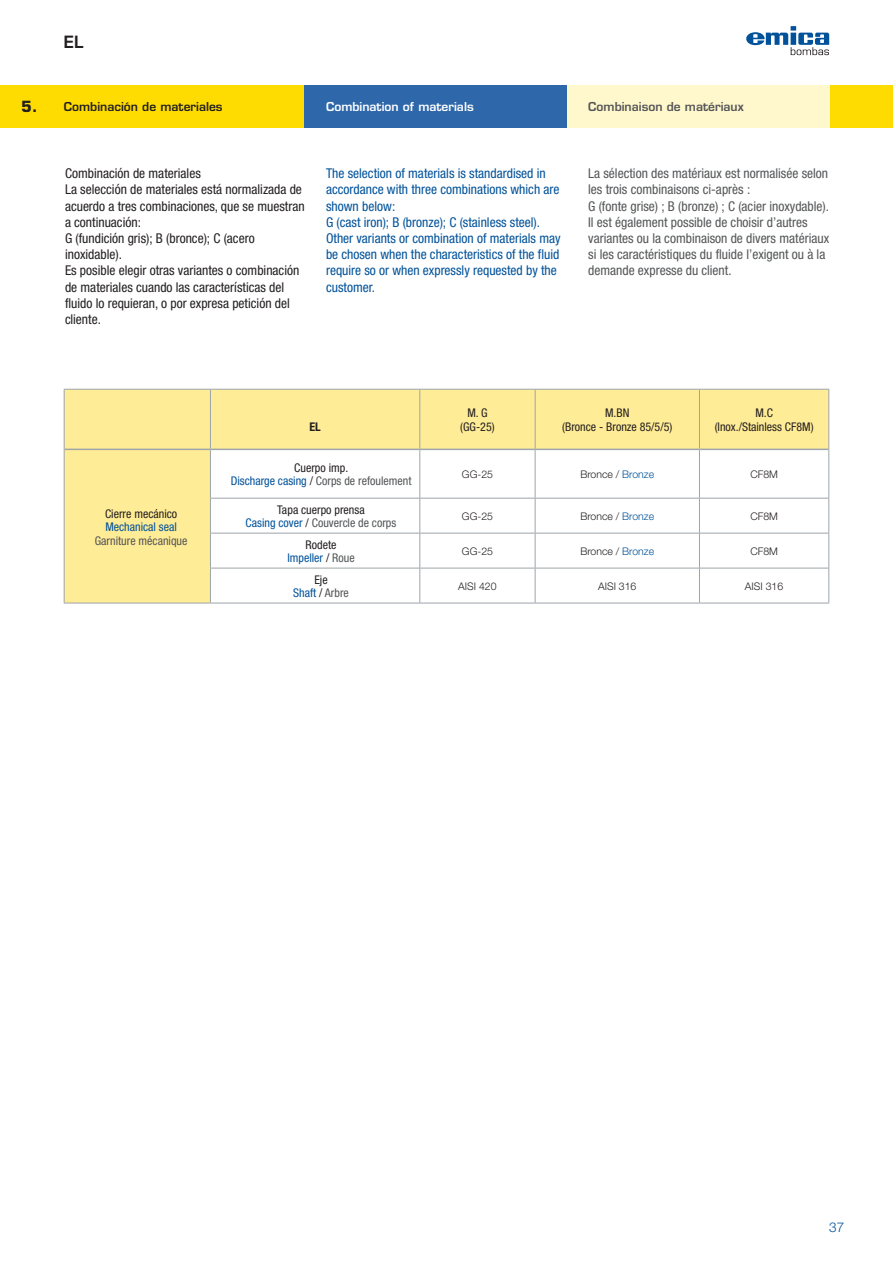
<style>
.page{position:relative;width:893px;height:1263px;background:#fff}
.page>*{position:absolute;margin:0;border:0;box-sizing:border-box;transform-origin:0 0}
.t1{font:600 16.5px "Eurostile LT Std";color:#231f20}
.Título_ES{font:700 15px "Eurostile LT Std";color:#231f20}
.t2{font:condensed 13.5px/16.2px "Helvetica Neue";color:#231f20}
.Párrafo_FR{font:condensed 13.5px/16.2px "Helvetica Neue";color:#545557}
.Párrafo_EN{font:condensed 13.5px/16.2px "Helvetica Neue";color:#01529a}
.t3{font:300 13.5px "Helvetica Neue";color:#01529a}
.t4{font:condensed 12px/13.5px "Helvetica Neue";color:#231f20;text-align:center}
.t5{font:condensed 12px/13.5px "Helvetica Neue";color:#545557;text-align:center}
.t6{font:condensed 12px "Helvetica Neue";color:#01529a}
.Título_ES-2{font:600 12px "Eurostile LT Std";color:#231f20}
.Título_EN{font:600 12px "Eurostile LT Std";color:#fff}
.Título_FR{font:600 12px "Eurostile LT Std";color:#545557}
.t7{font:700 condensed 12px "Helvetica Neue";color:#231f20}
.t8{font:300 10.5px "Helvetica Neue";color:#231f20}
.s1{color:#231f20}
.s2{color:#01529a}
.s3{color:#545557}
</style>
<div class="page">
<div style="left:0;top:85px;width:893px;height:43px;background:#ffdc01"></div>
<svg style="left:746px;top:26px;width:83px;height:29px"></svg>
<div style="left:305px;top:85px;width:262px;height:43px;background:#2e68aa"></div>
<div style="left:567px;top:85px;width:262px;height:43px;background:#fff8cc"></div>
<div style="left:65px;top:390px;width:763px;height:59px;background:#ffec96"></div>
<div style="left:64px;top:449px;width:146px;height:154px;background:#ffec96"></div>
<hr style="left:64px;top:449px;width:1px;height:49px;background:#9da5ab">
<hr style="left:64px;top:498px;width:1px;height:35px;background:#9da5ab">
<hr style="left:64px;top:533px;width:1px;height:35px;background:#9da5ab">
<hr style="left:64px;top:568px;width:1px;height:35px;background:#9da5ab">
<hr style="left:419px;top:450px;width:1px;height:48px;background:#9da5ab">
<hr style="left:419px;top:498px;width:1px;height:35px;background:#9da5ab">
<hr style="left:419px;top:533px;width:1px;height:35px;background:#9da5ab">
<hr style="left:419px;top:568px;width:1px;height:35px;background:#9da5ab">
<hr style="left:535px;top:450px;width:1px;height:48px;background:#9da5ab">
<hr style="left:699px;top:450px;width:1px;height:48px;background:#9da5ab">
<hr style="left:535px;top:498px;width:1px;height:35px;background:#9da5ab">
<hr style="left:699px;top:498px;width:1px;height:35px;background:#9da5ab">
<hr style="left:535px;top:533px;width:1px;height:35px;background:#9da5ab">
<hr style="left:699px;top:533px;width:1px;height:35px;background:#9da5ab">
<hr style="left:535px;top:568px;width:1px;height:35px;background:#9da5ab">
<hr style="left:699px;top:568px;width:1px;height:35px;background:#9da5ab">
<hr style="left:210px;top:450px;width:1px;height:48px;background:#9da5ab">
<hr style="left:828px;top:449px;width:1px;height:49px;background:#9da5ab">
<hr style="left:210px;top:498px;width:210px;height:1px;background:#9da5ab">
<hr style="left:210px;top:498px;width:1px;height:35px;background:#9da5ab">
<hr style="left:420px;top:498px;width:115px;height:1px;background:#9da5ab">
<hr style="left:535px;top:498px;width:164px;height:1px;background:#9da5ab">
<hr style="left:699px;top:498px;width:130px;height:1px;background:#9da5ab">
<hr style="left:828px;top:498px;width:1px;height:35px;background:#9da5ab">
<hr style="left:210px;top:533px;width:210px;height:1px;background:#9da5ab">
<hr style="left:210px;top:533px;width:1px;height:35px;background:#9da5ab">
<hr style="left:420px;top:533px;width:115px;height:1px;background:#9da5ab">
<hr style="left:535px;top:533px;width:164px;height:1px;background:#9da5ab">
<hr style="left:699px;top:533px;width:130px;height:1px;background:#9da5ab">
<hr style="left:828px;top:533px;width:1px;height:35px;background:#9da5ab">
<hr style="left:210px;top:568px;width:210px;height:1px;background:#9da5ab">
<hr style="left:210px;top:568px;width:1px;height:35px;background:#9da5ab">
<hr style="left:420px;top:568px;width:115px;height:1px;background:#9da5ab">
<hr style="left:535px;top:568px;width:164px;height:1px;background:#9da5ab">
<hr style="left:699px;top:568px;width:130px;height:1px;background:#9da5ab">
<hr style="left:828px;top:568px;width:1px;height:35px;background:#9da5ab">
<hr style="left:210px;top:603px;width:210px;height:1px;background:#9da5ab">
<hr style="left:420px;top:603px;width:115px;height:1px;background:#9da5ab">
<hr style="left:535px;top:603px;width:164px;height:1px;background:#9da5ab">
<hr style="left:699px;top:603px;width:130px;height:1px;background:#9da5ab">
<hr style="left:64px;top:389px;width:146px;height:1px;background:#9da5ab">
<hr style="left:64px;top:390px;width:1px;height:59px;background:#9da5ab">
<hr style="left:420px;top:389px;width:115px;height:1px;background:#9da5ab">
<hr style="left:699px;top:389px;width:130px;height:1px;background:#9da5ab">
<hr style="left:828px;top:390px;width:1px;height:59px;background:#9da5ab">
<hr style="left:210px;top:389px;width:210px;height:1px;background:#9da5ab">
<hr style="left:210px;top:390px;width:1px;height:59px;background:#9da5ab">
<hr style="left:419px;top:390px;width:1px;height:59px;background:#9da5ab">
<hr style="left:535px;top:389px;width:164px;height:1px;background:#9da5ab">
<hr style="left:535px;top:390px;width:1px;height:59px;background:#9da5ab">
<hr style="left:699px;top:390px;width:1px;height:59px;background:#9da5ab">
<hr style="left:65px;top:449px;width:145px;height:1px;background:#9da5ab">
<hr style="left:210px;top:449px;width:210px;height:1px;background:#9da5ab">
<hr style="left:420px;top:449px;width:115px;height:1px;background:#9da5ab">
<hr style="left:535px;top:449px;width:164px;height:1px;background:#9da5ab">
<hr style="left:699px;top:449px;width:129px;height:1px;background:#9da5ab">
<hr style="left:64px;top:603px;width:146px;height:1px;background:#9da5ab">
<p class="t1" style="left:64px;top:31px;width:21px">EL</p>
<p class="Título_ES" style="left:21px;top:97px;width:18px">5.</p>
<p class="Título_ES-2" style="left:64px;top:99px;width:160px">Combinación de materiales</p>
<p class="Título_EN" style="left:326px;top:99px;width:149px">Combination of materials</p>
<p class="Título_FR" style="left:588px;top:99px;width:157px">Combinaison de matériaux</p>
<p class="t2" style="left:65px;top:165px;width:137px">Combinación de materiales</p>
<p class="t2" style="left:65px;top:181px;width:241px">La selección de materiales está normalizada de acuerdo a tres combinaciones, que se muestran a continuación:<br>G (fundición gris); B (bronce); C (acero inoxidable).</p>
<p class="t2" style="left:65px;top:262px;width:236px">Es posible elegir otras variantes o combinación de materiales cuando las características del fluido lo requieran, o por expresa petición del cliente.</p>
<p class="Párrafo_EN" style="left:326px;top:165px;width:235px">The selection of materials is standardised in accordance with three combinations which are shown below:</p>
<p class="Párrafo_EN" style="left:326px;top:214px;width:216px">G (cast iron); B (bronze); C (stainless steel).</p>
<p class="Párrafo_EN" style="left:326px;top:230px;width:236px">Other variants or combination of materials may be chosen when the characteristics of the fluid require so or when expressly requested by the customer.</p>
<p class="Párrafo_FR" style="left:588px;top:165px;width:241px">La sélection des matériaux est normalisée selon les trois combinaisons ci-après :</p>
<p class="Párrafo_FR" style="left:588px;top:198px;width:242px">G (fonte grise) ; B (bronze) ; C (acier inoxydable).</p>
<p class="Párrafo_FR" style="left:588px;top:214px;width:242px">Il est également possible de choisir d’autres variantes ou la combinaison de divers matériaux si les caractéristiques du fluide l’exigent ou à la demande expresse du client.</p>
<p class="t5" style="left:95px;top:506px;width:94px"><span class="s1">Cierre mecánico<br></span><span class="s2">Mechanical seal<br></span>Garniture mécanique</p>
<p class="t7" style="left:309px;top:420px;width:13px">EL</p>
<p class="t4" style="left:467px;top:406px;width:22px">M. G</p>
<p class="t4" style="left:460px;top:420px;width:36px">(GG-25)</p>
<p class="t4" style="left:605px;top:406px;width:26px">M.BN</p>
<p class="t4" style="left:562px;top:420px;width:112px">(Bronce - Bronze 85/5/5)</p>
<p class="t4" style="left:755px;top:406px;width:19px">M.C</p>
<p class="t4" style="left:715px;top:420px;width:100px">(Inox./Stainless CF8M)</p>
<p class="t5" style="left:231px;top:461px;width:182px"><span class="s1">Cuerpo imp.<br></span><span class="s2">Discharge casing</span> <span class="s1">/</span> Corps de refoulement</p>
<p class="t8" style="left:462px;top:468px;width:33px">GG-25</p>
<p class="t8" style="left:580px;top:468px;width:75px">Bronce / <span class="s2">Bronze</span></p>
<p class="t8" style="left:750px;top:468px;width:29px">CF8M</p>
<p class="t4" style="left:246px;top:502px;width:152px">Tapa cuerpo prensa<br><span class="s2">Casing cover</span> / <span class="s3">Couvercle de corps</span></p>
<p class="t8" style="left:462px;top:510px;width:33px">GG-25</p>
<p class="t8" style="left:580px;top:510px;width:75px">Bronce / <span class="s2">Bronze</span></p>
<p class="t8" style="left:750px;top:510px;width:29px">CF8M</p>
<p class="t4" style="left:306px;top:537px;width:32px">Rodete</p>
<p class="t6" style="left:287px;top:551px;width:69px">Impeller <span class="s1">/</span> <span class="s3">Roue</span></p>
<p class="t8" style="left:462px;top:545px;width:33px">GG-25</p>
<p class="t8" style="left:580px;top:545px;width:75px">Bronce / <span class="s2">Bronze</span></p>
<p class="t8" style="left:750px;top:545px;width:29px">CF8M</p>
<p class="t4" style="left:314px;top:572px;width:15px">Eje</p>
<p class="t6" style="left:293px;top:586px;width:57px">Shaft <span class="s1">/</span> <span class="s3">Arbre</span></p>
<p class="t8" style="left:458px;top:579px;width:40px">AISI 420</p>
<p class="t8" style="left:598px;top:579px;width:40px">AISI 316</p>
<p class="t8" style="left:745px;top:579px;width:40px">AISI 316</p>
<p class="t3" style="left:829px;top:1218px;width:17px">37</p>
</div>
